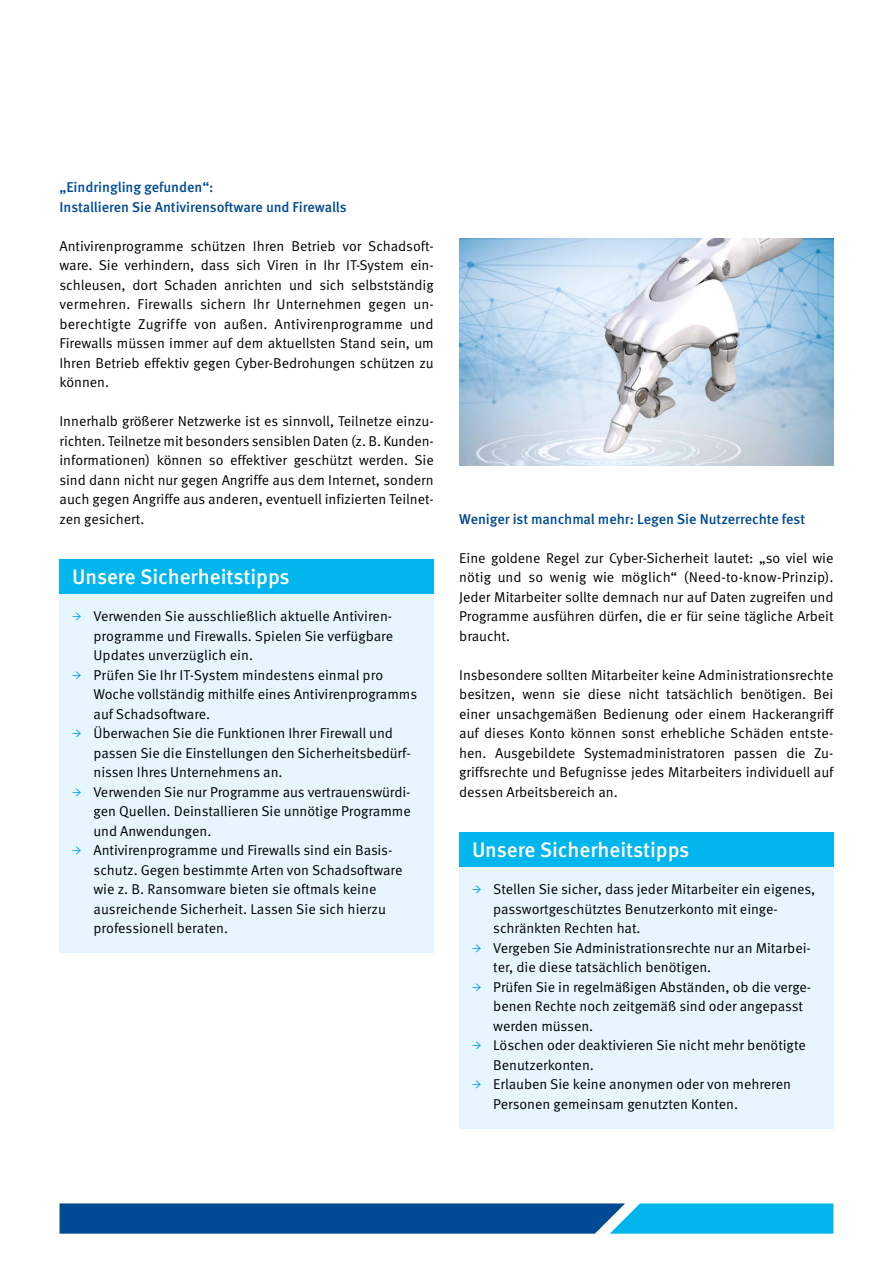
<style>
.page{position:relative;width:893px;height:1263px;background:#fff}
.page>*{position:absolute;margin:0;border:0;box-sizing:border-box;transform-origin:0 0}
.t1{font:500 21px "Meta Pro";letter-spacing:-.005em;color:#fff}
.t2{font:14.25px/19.5px "Meta Pro Norm";letter-spacing:-.005em;color:#000}
.t3{font:500 14.25px/19.5px "Meta Pro";letter-spacing:-.005em;color:#004a93}
.s1{font-family:"Minion Pro";font-weight:600;color:#009ee3}
</style>
<div class="page">
<svg style="left:60px;top:1203px;width:773px;height:30px;background:#086cae"></svg>
<div style="left:60px;top:589px;width:374px;height:364px;background:#e6f5fe"></div>
<div style="left:60px;top:559px;width:374px;height:34px;background:#00b6ed"></div>
<div style="left:459px;top:863px;width:374px;height:265px;background:#e6f5fe"></div>
<div style="left:459px;top:833px;width:374px;height:34px;background:#00b6ed"></div>
<img style="left:459px;top:239px;width:374px;height:226px">
<p class="t3" style="left:60px;top:176px;width:289px">„Eindringling gefunden“:<br>Installieren Sie Antivirensoftware und Firewalls</p>
<p class="t2" style="left:60px;top:235px;width:376px;text-align:justify">Antivirenprogramme schützen Ihren Betrieb vor Schadsoft&shy;ware. Sie verhindern, dass sich Viren in Ihr IT-System ein&shy;schleusen, dort Schaden anrichten und sich selbstständig vermehren. Firewalls sichern Ihr Unternehmen gegen un&shy;berechtigte Zugriffe von außen. Antivirenprogramme und Firewalls müssen immer auf dem aktuellsten Stand sein, um Ihren Betrieb effektiv gegen Cyber-Bedrohungen schützen zu können.</p>
<p class="t2" style="left:60px;top:410px;width:376px;text-align:justify">Innerhalb größerer Netzwerke ist es sinnvoll, Teilnetze einzu&shy;richten. Teilnetze mit besonders sensiblen Daten (z. B. Kunden&shy;informationen) können so effektiver geschützt werden. Sie sind dann nicht nur gegen Angriffe aus dem Internet, sondern auch gegen Angriffe aus anderen, eventuell infizierten Teilnet&shy;zen gesichert.</p>
<h1 class="t1" style="left:72px;top:560px;width:219px">Unsere Sicherheitstipps</h1>
<p class="t2" style="left:94px;top:605px;width:301px;text-indent:-21px"><span class="s1">→</span> Verwenden Sie ausschließlich aktuelle Antiviren&shy;programme und Firewalls. Spielen Sie verfügbare<br>Updates unverzüglich ein.</p>
<p class="t2" style="left:94px;top:664px;width:325px;text-indent:-21px"><span class="s1">→</span> Prüfen Sie Ihr IT-System mindestens einmal pro<br>Woche vollständig mithilfe eines Antivirenprogramms auf Schadsoftware.</p>
<p class="t2" style="left:94px;top:722px;width:319px;text-indent:-21px"><span class="s1">→</span> Überwachen Sie die Funktionen Ihrer Firewall und passen Sie die Einstellungen den Sicherheitsbedürf&shy;nissen Ihres Unternehmens an.</p>
<p class="t2" style="left:94px;top:781px;width:319px;text-align:justify;text-indent:-21px"><span class="s1">→</span> Verwenden Sie nur Programme aus vertrauenswürdi&shy;gen Quellen. Deinstallieren Sie unnötige Programme und Anwendungen.</p>
<p class="t2" style="left:94px;top:839px;width:310px;text-indent:-21px"><span class="s1">→</span> Antivirenprogramme und Firewalls sind ein Basis&shy;schutz. Gegen bestimmte Arten von Schadsoftware wie z. B. Ransomware bieten sie oftmals keine ausreichende Sicherheit. Lassen Sie sich hierzu professionell beraten.</p>
<p class="t3" style="left:459px;top:508px;width:347px">Weniger ist manchmal mehr: Legen Sie Nutzerrechte fest</p>
<p class="t2" style="left:459px;top:547px;width:376px;text-align:justify">Eine goldene Regel zur Cyber-Sicherheit lautet: „so viel wie nötig und so wenig wie möglich“ (Need-to-know-Prinzip).<br>Jeder Mitarbeiter sollte demnach nur auf Daten zugreifen und Programme ausführen dürfen, die er für seine tägliche Arbeit braucht.</p>
<p class="t2" style="left:459px;top:664px;width:376px;text-align:justify">Insbesondere sollten Mitarbeiter keine Administrationsrechte besitzen, wenn sie diese nicht tatsächlich benötigen. Bei einer unsachgemäßen Bedienung oder einem Hackerangriff auf dieses Konto können sonst erhebliche Schäden entste&shy;hen. Ausgebildete Systemadministratoren passen die Zu&shy;griffsrechte und Befugnisse jedes Mitarbeiters individuell auf dessen Arbeitsbereich an.</p>
<h1 class="t1" style="left:472px;top:834px;width:219px">Unsere Sicherheitstipps</h1>
<p class="t2" style="left:493px;top:878px;width:324px;text-indent:-21px"><span class="s1">→</span> Stellen Sie sicher, dass jeder Mitarbeiter ein eigenes, passwortgeschütztes Benutzerkonto mit einge&shy;schränkten Rechten hat.</p>
<p class="t2" style="left:493px;top:937px;width:319px;text-indent:-21px"><span class="s1">→</span> Vergeben Sie Administrationsrechte nur an Mitarbei&shy;ter, die diese tatsächlich benötigen.</p>
<p class="t2" style="left:493px;top:976px;width:319px;text-indent:-21px"><span class="s1">→</span> Prüfen Sie in regelmäßigen Abständen, ob die verge&shy;benen Rechte noch zeitgemäß sind oder angepasst werden müssen.</p>
<p class="t2" style="left:493px;top:1034px;width:314px;text-indent:-21px"><span class="s1">→</span> Löschen oder deaktivieren Sie nicht mehr benötigte<br>Benutzerkonten.</p>
<p class="t2" style="left:493px;top:1073px;width:299px;text-indent:-21px"><span class="s1">→</span> Erlauben Sie keine anonymen oder von mehreren<br>Personen gemeinsam genutzten Konten.</p>
</div>
